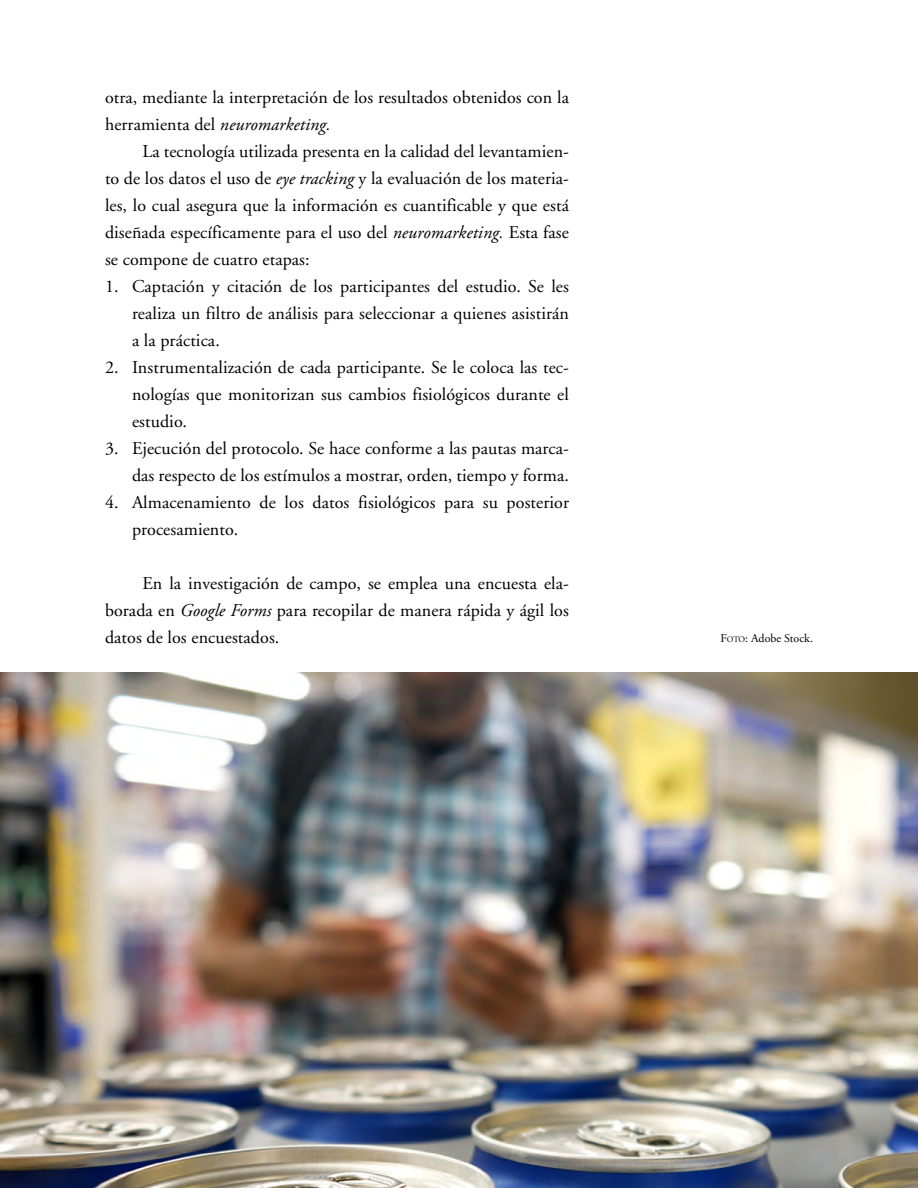
<style>
.page{position:relative;width:918px;height:1188px;background:#fff}
.page>*{position:absolute;margin:0;border:0;box-sizing:border-box;transform-origin:0 0}
.t1{font:18px/27px "Adobe Garamond";letter-spacing:.005em;color:#000;text-align:justify}
.t2{font:18px/27px "Adobe Garamond Pro";letter-spacing:.005em;color:#000}
.t3{font:12px "Adobe Garamond";color:#000}
.s1{font-style:italic}
.s2{font-style:inherit}
.s3{font-size:8.4px}
</style>
<div class="page">
<img style="left:0;top:672px;width:918px;height:516px">
<p class="t2" style="left:105px;top:84px;width:466px">otra, mediante la interpretación de los resultados obtenidos con la herramienta del <span class="s1">neuromarketing.</span></p>
<p class="t1" style="left:105px;top:138px;width:465px;text-indent:38px">La tecnología utilizada presenta en la calidad del levantamien&shy;to de los datos el uso de <span class="s1">eye tracking</span> y la evaluación de los materia&shy;les, lo cual asegura que la información es cuantificable y que está diseñada específicamente para el uso del <span class="s1">neuromarketing.</span> Esta fase se compone de cuatro etapas:</p>
<p class="t1" style="left:132px;top:273px;width:439px;text-indent:-27px">1. Captación y citación de los participantes del estudio. Se les realiza un filtro de análisis para seleccionar a quienes asistirán a la práctica.</p>
<p class="t1" style="left:132px;top:354px;width:438px;text-indent:-27px">2. Instrumentalización de cada participante. Se le coloca las tec&shy;nologías que monitorizan sus cambios fisiológicos durante el estudio.</p>
<p class="t1" style="left:105px;top:435px;width:466px;text-align:right">3. Ejecución del protocolo. Se hace conforme a las pautas marca&shy;das respecto de los estímulos a mostrar, orden, tiempo y forma.</p>
<p class="t1" style="left:132px;top:489px;width:439px;text-indent:-27px">4. Almacenamiento de los datos fisiológicos para su posterior procesamiento.</p>
<p class="t1" style="left:105px;top:570px;width:465px;text-indent:38px">En la investigación de campo, se emplea una encuesta ela&shy;borada en <span class="s1">Google Forms</span> para recopilar de manera rápida y ágil los datos de los encuestados.</p>
<p class="t3" style="left:720px;top:632px;width:94px"><span class="s2">F</span><span class="s3">oto</span>: Adobe Stock.</p>
</div>
